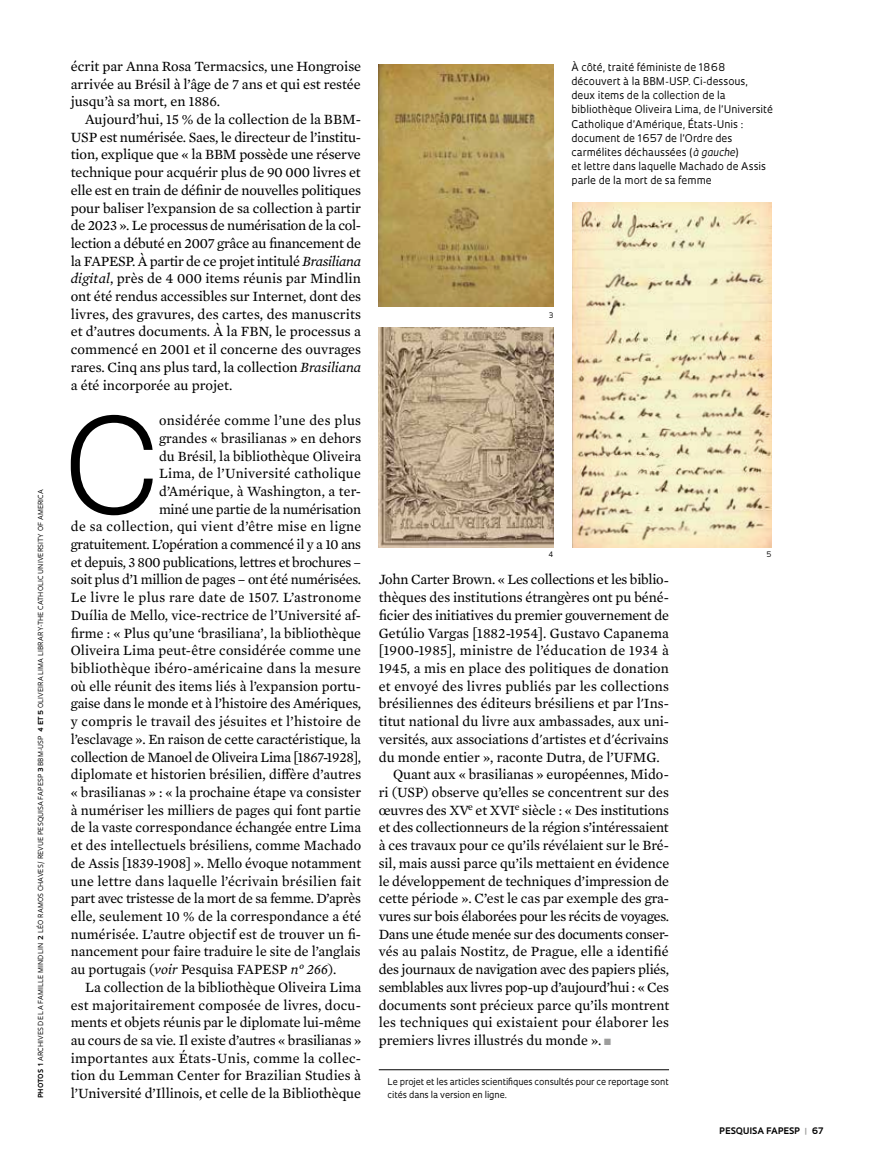
<style>
.page{position:relative;width:885px;height:1169px;background:#fff}
.page>*{position:absolute;margin:0;border:0;box-sizing:border-box;transform-origin:0 0}
.t1{font:300 136.8px "Elza";color:#000}
.t2{font:14.4px/17.7px "Mercury Text G2";color:#000;text-align:justify}
.t3{font:14.4px "Mercury Text G2";letter-spacing:-.02em;color:#000}
.t4{font:14.4px "Mercury Text G2";letter-spacing:.02em;color:#000}
.t5{font:14.4px "Mercury Text G2";letter-spacing:.025em;color:#000}
.t6{font:10.35px/14.1px "Oculum";color:#000}
.t7{font:9px/13.2px "Oculum";letter-spacing:-.01em;color:#000}
.t8{font:700 8.7px "Oculum";letter-spacing:.015em;color:#000}
.t9{font:7.35px "Oculum";color:#000}
.t10{font:6.75px "Oculum";letter-spacing:.015em;color:#000}
.s1{font-weight:700}
.s2{font-style:italic}
.s3{color:#9d9d9c}
</style>
<div class="page">
<hr style="left:379px;top:1069px;width:290px;height:1px;background:#000">
<img style="left:379px;top:64px;width:175px;height:242px">
<img style="left:572px;top:202px;width:200px;height:346px">
<img style="left:379px;top:327px;width:175px;height:221px">
<p class="t10" style="left:36px;top:1098px;width:610px;rotate:-90deg"><span class="s1">PHOTOS 1</span> ARCHIVES DE LA FAMILLE MINDLIN <span class="s1">2</span> LÉO RAMOS CHAVES /REVUE PESQUISA FAPESP <span class="s1">3</span> BBM-USP <span class="s1">4 ET 5</span> OLIVEIRA LIMA LIBRARY-THE CATHOLIC UNIVERSITY OF AMERICA</p>
<p class="t2" style="left:71px;top:56px;width:292px">écrit par Anna Rosa Termacsics, une Hongroise arrivée au Brésil à l’âge de 7 ans et qui est restée jusqu’à sa mort, en 1886.</p>
<p class="t2" style="left:71px;top:110px;width:292px;text-indent:14px">Aujourd’hui, 15 % de la collection de la BBM-USP est numérisée. Saes, le directeur de l’institu&shy;tion, explique que « la BBM possède une réserve technique pour acquérir plus de 90 000 livres et elle est en train de définir de nouvelles politiques pour baliser l’expansion de sa collection à partir de 2023 ». Le processus de numérisation de la col&shy;lection a débuté en 2007 grâce au financement de la FAPESP. À partir de ce projet intitulé <span class="s2">Brasiliana digital</span>, près de 4 000 items réunis par Mindlin ont été rendus accessibles sur Internet, dont des livres, des gravures, des cartes, des manuscrits et d’autres documents. À la FBN, le processus a commencé en 2001 et il concerne des ouvrages rares. Cinq ans plus tard, la collection <span class="s2">Brasiliana </span>a été incorporée au projet.</p>
<h1 class="t1" style="left:65px;top:377px;width:94px">C</h1>
<p class="t4" style="left:159px;top:410px;width:204px">onsidérée comme l’une des plus</p>
<p class="t2" style="left:159px;top:428px;width:204px">grandes « brasilianas » en dehors</p>
<p class="t2" style="left:159px;top:446px;width:204px">du Brésil, la bibliothèque Oliveira</p>
<p class="t4" style="left:159px;top:463px;width:203px">Lima, de l’Université catholique</p>
<p class="t2" style="left:159px;top:481px;width:204px">d’Amérique, à Washington, a ter-</p>
<p class="t3" style="left:159px;top:498px;width:204px">miné une partie de la numérisation</p>
<p class="t5" style="left:71px;top:516px;width:292px">de sa collection, qui vient d’être mise en ligne</p>
<p class="t3" style="left:71px;top:534px;width:292px">gratuitement. L’opération a commencé il y a 10 ans</p>
<p class="t3" style="left:71px;top:551px;width:292px">et depuis, 3 800 publications, lettres et brochures –</p>
<p class="t2" style="left:71px;top:570px;width:292px">soit plus d’1 million de pages – ont été numérisées.</p>
<p class="t5" style="left:71px;top:587px;width:292px">Le livre le plus rare date de 1507. L’astronome</p>
<p class="t2" style="left:71px;top:605px;width:292px">Duília de Mello, vice-rectrice de l’Université af-</p>
<p class="t2" style="left:71px;top:623px;width:292px">firme : « Plus qu’une ‘brasiliana’, la bibliothèque</p>
<p class="t2" style="left:71px;top:641px;width:292px">Oliveira Lima peut-être considérée comme une</p>
<p class="t4" style="left:71px;top:658px;width:292px">bibliothèque ibéro-américaine dans la mesure</p>
<p class="t2" style="left:71px;top:676px;width:292px">où elle réunit des items liés à l’expansion portu-</p>
<p class="t2" style="left:71px;top:694px;width:292px">gaise dans le monde et à l’histoire des Amériques,</p>
<p class="t2" style="left:71px;top:711px;width:292px">y compris le travail des jésuites et l’histoire de</p>
<p class="t2" style="left:71px;top:729px;width:292px">l’esclavage ». En raison de cette caractéristique, la</p>
<p class="t3" style="left:71px;top:746px;width:292px">collection de Manoel de Oliveira Lima [1867-1928],</p>
<p class="t2" style="left:71px;top:765px;width:292px">diplomate et historien brésilien, diffère d’autres</p>
<p class="t2" style="left:71px;top:782px;width:292px">« brasilianas » : « la prochaine étape va consister</p>
<p class="t2" style="left:71px;top:800px;width:292px">à numériser les milliers de pages qui font partie</p>
<p class="t2" style="left:71px;top:818px;width:292px">de la vaste correspondance échangée entre Lima</p>
<p class="t2" style="left:71px;top:835px;width:292px">et des intellectuels brésiliens, comme Machado</p>
<p class="t2" style="left:71px;top:853px;width:292px">de Assis [1839-1908] ». Mello évoque notamment</p>
<p class="t2" style="left:71px;top:871px;width:292px">une lettre dans laquelle l’écrivain brésilien fait</p>
<p class="t2" style="left:71px;top:888px;width:292px">part avec tristesse de la mort de sa femme. D’après</p>
<p class="t2" style="left:71px;top:906px;width:292px">elle, seulement 10 % de la correspondance a été</p>
<p class="t2" style="left:71px;top:924px;width:292px">numérisée. L’autre objectif est de trouver un fi-</p>
<p class="t2" style="left:71px;top:942px;width:292px">nancement pour faire traduire le site de l’anglais</p>
<p class="t2" style="left:71px;top:959px;width:267px">au portugais (<span class="s2">voir</span> Pesquisa FAPESP <span class="s2">n° 266</span>).</p>
<p class="t2" style="left:85px;top:977px;width:277px">La collection de la bibliothèque Oliveira Lima</p>
<p class="t2" style="left:71px;top:995px;width:292px">est majoritairement composée de livres, docu-</p>
<p class="t2" style="left:71px;top:1012px;width:292px">ments et objets réunis par le diplomate lui-même</p>
<p class="t2" style="left:71px;top:1030px;width:292px">au cours de sa vie. Il existe d’autres « brasilianas »</p>
<p class="t4" style="left:71px;top:1047px;width:292px">importantes aux États-Unis, comme la collec-</p>
<p class="t2" style="left:71px;top:1066px;width:292px">tion du Lemman Center for Brazilian Studies à</p>
<p class="t2" style="left:71px;top:1083px;width:292px">l’Université d’Illinois, et celle de la Bibliothèque</p>
<p class="t6" style="left:571px;top:60px;width:203px">À côté, traité féministe de 1868 découvert à la BBM-USP. Ci-dessous, deux items de la collection de la bibliothèque Oliveira Lima, de l’Université Catholique d’Amérique, États-Unis : document de 1657 de l’Ordre des carmélites déchaussées (<span class="s2">à gauche</span>)<br>et lettre dans laquelle Machado de Assis parle de la mort de sa femme</p>
<p class="t9" style="left:549px;top:310px;width:6px">3</p>
<p class="t9" style="left:549px;top:549px;width:6px">4</p>
<p class="t9" style="left:767px;top:549px;width:7px">5</p>
<p class="t3" style="left:379px;top:569px;width:292px">John Carter Brown. « Les collections et les biblio-</p>
<p class="t2" style="left:379px;top:588px;width:292px">thèques des institutions étrangères ont pu béné-</p>
<p class="t2" style="left:379px;top:605px;width:292px">ficier des initiatives du premier gouvernement de</p>
<p class="t2" style="left:379px;top:623px;width:292px">Getúlio Vargas [1882-1954]. Gustavo Capanema</p>
<p class="t4" style="left:379px;top:640px;width:292px">[1900-1985], ministre de l’éducation de 1934 à</p>
<p class="t2" style="left:379px;top:658px;width:292px">1945, a mis en place des politiques de donation</p>
<p class="t2" style="left:379px;top:676px;width:292px">et envoyé des livres publiés par les collections</p>
<p class="t2" style="left:379px;top:694px;width:292px">brésiliennes des éditeurs brésiliens et par l'Ins-</p>
<p class="t2" style="left:379px;top:711px;width:292px">titut national du livre aux ambassades, aux uni-</p>
<p class="t2" style="left:379px;top:729px;width:292px">versités, aux associations d'artistes et d'écrivains</p>
<p class="t2" style="left:379px;top:747px;width:282px">du monde entier », raconte Dutra, de l’UFMG.</p>
<p class="t2" style="left:393px;top:765px;width:277px">Quant aux « brasilianas » européennes, Mido-</p>
<p class="t2" style="left:379px;top:782px;width:292px">ri (USP) observe qu’elles se concentrent sur des</p>
<p class="t2" style="left:379px;top:800px;width:292px">œuvres des XV<sup>e</sup> et XVI<sup>e</sup> siècle : « Des institutions</p>
<p class="t2" style="left:379px;top:818px;width:292px">et des collectionneurs de la région s’intéressaient</p>
<p class="t2" style="left:379px;top:835px;width:292px">à ces travaux pour ce qu’ils révélaient sur le Bré-</p>
<p class="t2" style="left:379px;top:853px;width:292px">sil, mais aussi parce qu’ils mettaient en évidence</p>
<p class="t2" style="left:379px;top:871px;width:292px">le développement de techniques d’impression de</p>
<p class="t2" style="left:379px;top:889px;width:292px">cette période ». C’est le cas par exemple des gra-</p>
<p class="t3" style="left:379px;top:905px;width:292px">vures sur bois élaborées pour les récits de voyages.</p>
<p class="t3" style="left:379px;top:923px;width:292px">Dans une étude menée sur des documents conser-</p>
<p class="t2" style="left:379px;top:942px;width:292px">vés au palais Nostitz, de Prague, elle a identifié</p>
<p class="t2" style="left:379px;top:959px;width:292px">des journaux de navigation avec des papiers pliés,</p>
<p class="t3" style="left:379px;top:976px;width:292px">semblables aux livres pop-up d’aujourd’hui : « Ces</p>
<p class="t2" style="left:379px;top:995px;width:292px">documents sont précieux parce qu’ils montrent</p>
<p class="t2" style="left:379px;top:1012px;width:292px">les techniques qui existaient pour élaborer les</p>
<p class="t2" style="left:379px;top:1030px;width:234px">premiers livres illustrés du monde ». <span class="s3">■</span></p>
<p class="t7" style="left:388px;top:1074px;width:283px">Le projet et les articles scientifiques consultés pour ce reportage sont cités dans la version en ligne.</p>
<p class="t8" style="left:719px;top:1124px;width:105px">PESQUISA FAPESP <span class="s3">|</span> 67</p>
</div>
